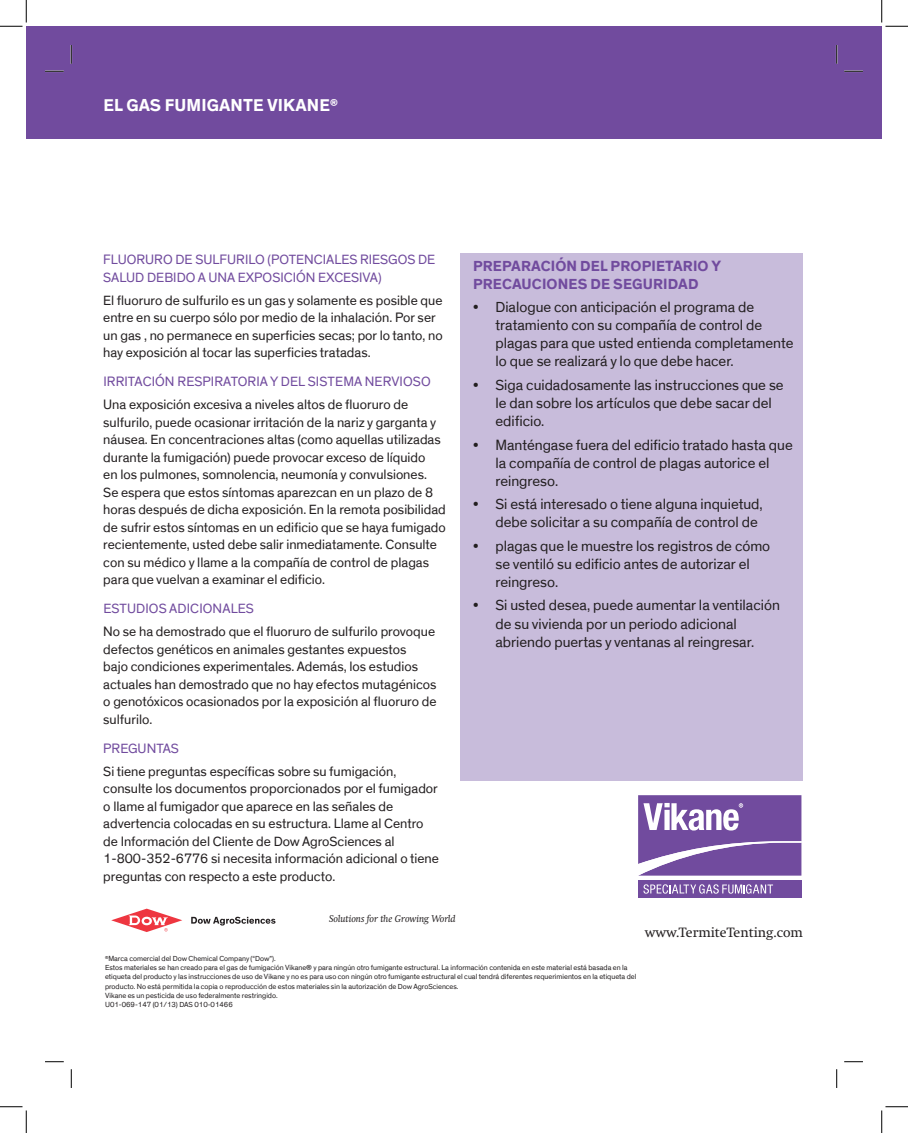
<style>
.page{position:relative;width:908px;height:1133px;background:#fff}
.page>*{position:absolute;margin:0;border:0;box-sizing:border-box;transform-origin:0 0}
.t1{font:700 17.5px "Dow Corporate";letter-spacing:.01em;color:#fff}
.t2{font:15px/18px "Dow Corporate";color:#231f20}
.t3{font:700 15px/18px "Dow Corporate";letter-spacing:.01em;color:#714b9e}
.t4{font:13.75px/17.5px "Dow Corporate";color:#231f20}
.t5{font:13.75px/17.5px "Dow Corporate";color:#714b9e}
.t6{font:13.75px "Swift Neue LT Pro";color:#231f20}
.t7{font:italic 10px "Swift Neue LT Pro";color:#231f20}
.t8{font:7.5px/9px "Dow Corporate";color:#231f20}
</style>
<div class="page">
<div style="left:460px;top:253px;width:342px;height:527px;background:#c8bcdb"></div>
<div style="left:638px;top:880px;width:163px;height:18px;background:#714b9e"></div>
<svg style="left:643px;top:884px;width:130px;height:9px"></svg>
<svg style="left:638px;top:795px;width:163px;height:80px;background:#8868ae"></svg>
<svg style="left:191px;top:916px;width:84px;height:9px"></svg>
<svg style="left:111px;top:908px;width:71px;height:24px"></svg>
<div style="left:26px;top:26px;width:855px;height:113px;background:#714b9e"></div>
<svg style="left:45px;top:70px;width:19px;height:2px"></svg>
<svg style="left:844px;top:70px;width:18px;height:2px"></svg>
<svg style="left:45px;top:1061px;width:19px;height:1px"></svg>
<svg style="left:844px;top:1061px;width:18px;height:1px"></svg>
<svg style="left:70px;top:45px;width:2px;height:19px"></svg>
<svg style="left:70px;top:1069px;width:2px;height:19px"></svg>
<svg style="left:835px;top:45px;width:2px;height:19px"></svg>
<svg style="left:836px;top:1069px;width:1px;height:19px"></svg>
<svg style="left:0;top:0;width:27px;height:27px"></svg>
<svg style="left:0;top:1106px;width:27px;height:26px"></svg>
<svg style="left:881px;top:0;width:27px;height:27px"></svg>
<svg style="left:881px;top:1106px;width:27px;height:26px"></svg>
<p class="t1" style="left:103px;top:95px;width:236px">EL GAS FUMIGANTE VIKANE<sup>®</sup></p>
<p class="t5" style="left:103px;top:251px;width:333px">FLUORURO DE SULFURILO (POTENCIALES RIESGOS DE<br>SALUD DEBIDO A UNA EXPOSICIÓN EXCESIVA)</p>
<p class="t4" style="left:103px;top:292px;width:341px">El fluoruro de sulfurilo es un gas y solamente es posible que entre en su cuerpo sólo por medio de la inhalación. Por ser un gas , no permanece en superficies secas; por lo tanto, no hay exposición al tocar las superficies tratadas.</p>
<p class="t5" style="left:103px;top:373px;width:326px">Irritación respiratoria y del sistema nervioso</p>
<p class="t4" style="left:103px;top:396px;width:344px">Una exposición excesiva a niveles altos de fluoruro de sulfurilo, puede ocasionar irritación de la nariz y garganta y náusea. En concentraciones altas (como aquellas utilizadas durante la fumigación) puede provocar exceso de líquido<br>en los pulmones, somnolencia, neumonía y convulsiones.<br>Se espera que estos síntomas aparezcan en un plazo de 8 horas después de dicha exposición. En la remota posibilidad de sufrir estos síntomas en un edificio que se haya fumigado recientemente, usted debe salir inmediatamente. Consulte con su médico y llame a la compañía de control de plagas para que vuelvan a examinar el edificio.</p>
<p class="t5" style="left:103px;top:600px;width:152px">Estudios adicio nales</p>
<p class="t4" style="left:103px;top:623px;width:334px">No se ha demostrado que el fluoruro de sulfurilo provoque defectos genéticos en animales gestantes expuestos<br>bajo condiciones experimentales. Además, los estudios actuales han demostrado que no hay efectos mutagénicos o genotóxicos ocasionados por la exposición al fluoruro de sulfurilo.</p>
<p class="t5" style="left:103px;top:739px;width:27px">PREGUNTAS</p>
<p class="t4" style="left:103px;top:762px;width:337px">Si tiene preguntas específicas sobre su fumigación, consulte los documentos proporcionados por el fumigador o llame al fumigador que aparece en las señales de advertencia colocadas en su estructura. Llame al Centro de Información del Cliente de Dow AgroSciences al 1-800-352-6776 si necesita información adicional o tiene preguntas con respecto a este producto.</p>
<p class="t7" style="left:329px;top:912px;width:128px">Solutions for the Growing World</p>
<p class="t3" style="left:473px;top:257px;width:249px">PREPARACIÓN DEL PROPIETARIO Y<br>PRECAUCIONES DE SEGURIDAD</p>
<p class="t2" style="left:495px;top:298px;width:299px;text-indent:-22px">• Dialogue con anticipación el programa de tratamiento con su compañía de control de plagas para que usted entienda completamente lo que se realizará y lo que debe hacer.</p>
<p class="t2" style="left:495px;top:376px;width:290px;text-indent:-22px">• Siga cuidadosamente las instrucciones que se le dan sobre los artículos que debe sacar del edificio.</p>
<p class="t2" style="left:495px;top:436px;width:299px;text-indent:-22px">• Manténgase fuera del edificio tratado hasta que la compañía de control de plagas autorice el reingreso.</p>
<p class="t2" style="left:495px;top:495px;width:269px;text-indent:-22px">• Si está interesado o tiene alguna inquietud, debe solicitar a su compañía de control de</p>
<p class="t2" style="left:495px;top:537px;width:276px;text-indent:-22px">• plagas que le muestre los registros de cómo se ventiló su edificio antes de autorizar el reingreso.</p>
<p class="t2" style="left:495px;top:597px;width:286px;text-indent:-22px">• Si usted desea, puede aumentar la ventilación de su vivienda por un periodo adicional abriendo puertas y ventanas al reingresar.</p>
<p class="t6" style="left:645px;top:923px;width:159px">www.TermiteTenting.com</p>
<p class="t8" style="left:105px;top:954px;width:533px"><sup>®</sup>Marca comercial del Dow Chemical Company (“Dow”).<br>Estos materiales se han creado para el gas de fumigación Vikane® y para ningún otro fumigante estructural. La información contenida en este material está basada en la etiqueta del producto y las instrucciones de uso de Vikane y no es para uso con ningún otro fumigante estructural el cual tendrá diferentes requerimientos en la etiqueta del producto. No está permitida la copia o reproducción de estos materiales sin la autorización de Dow AgroSciences.<br>Vikane es un pesticida de uso federalmente restringido.<br>U01-069-147 (01/13) DAS 010-01466</p>
</div>
